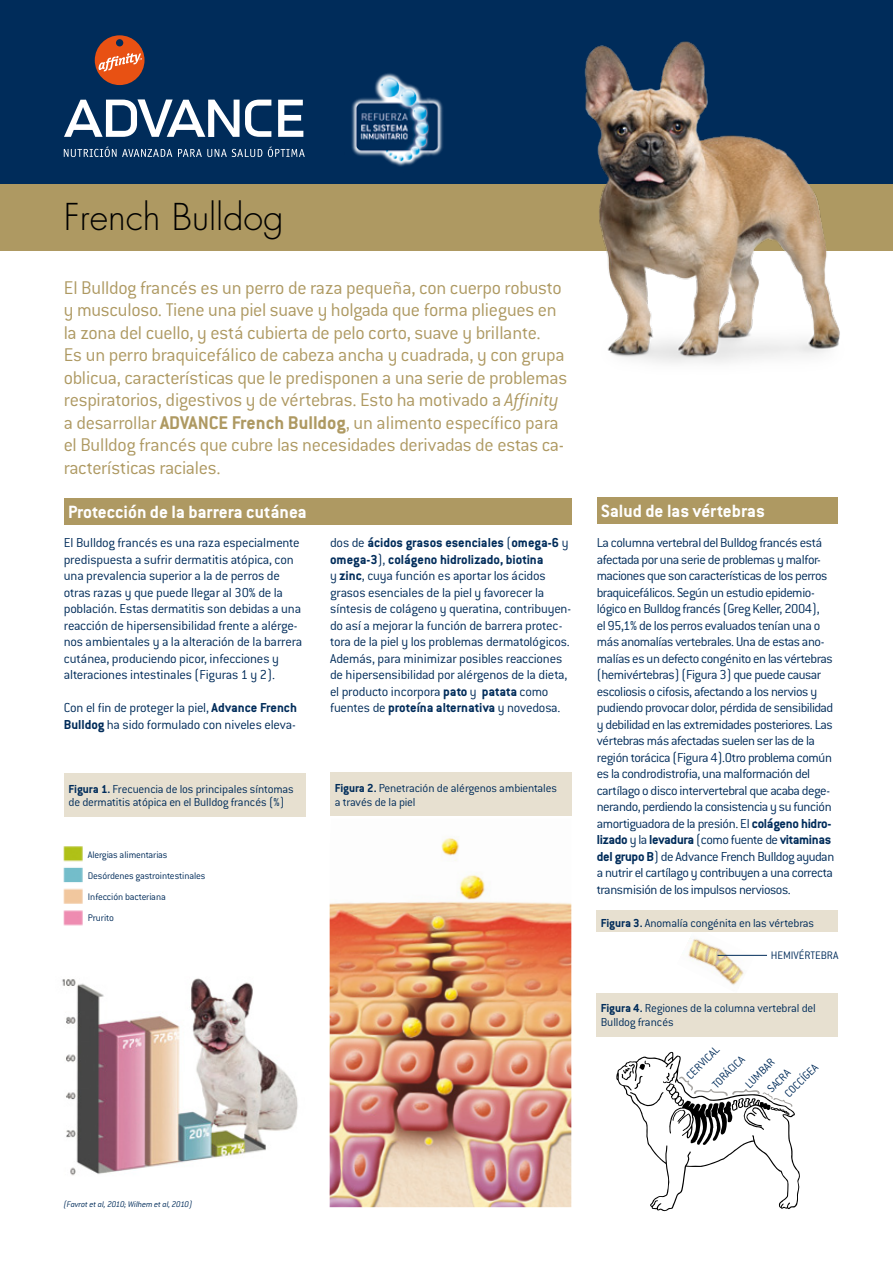
<style>
.page{position:relative;width:893px;height:1263px;background:#fff}
.page>*{position:absolute;margin:0;border:0;box-sizing:border-box;transform-origin:0 0}
.t1{font:300 36px "Futura";color:#000}
.t2{font:300 20.25px/22.5px "Conduit ITC";letter-spacing:-.015em;color:#ae9962}
.t3{font:700 19.5px "Conduit ITC";color:#fff}
.t4{font:300 14.25px/16.5px "Conduit ITC";letter-spacing:-.02em;color:#002c5a}
.t5{font:300 12.75px/13.5px "Conduit ITC";letter-spacing:-.015em;color:#002c5a}
.t6{font:300 12px/23.2px "Conduit ITC";color:#002c5a}
.t7{font:300 10.5px/21px "Conduit ITC";letter-spacing:-.015em;color:#002c5a}
.t8{font:italic 300 9px "Conduit ITC";letter-spacing:-.02em;color:#002c5a}
.s1{font-style:italic}
.s2{font-weight:700}
</style>
<div class="page">
<img style="left:688px;top:938px;width:66px;height:47px">
<div style="left:0;top:0;width:893px;height:184px;background:#002c5a"></div>
<div style="left:0;top:184px;width:893px;height:66px;background:#ae9962"></div>
<svg style="left:278px;top:100px;width:25px;height:37px"></svg>
<svg style="left:64px;top:99px;width:207px;height:38px"></svg>
<svg style="left:95px;top:35px;width:50px;height:50px"></svg>
<svg style="left:64px;top:146px;width:108px;height:11px"></svg>
<svg style="left:178px;top:149px;width:84px;height:8px"></svg>
<svg style="left:268px;top:146px;width:37px;height:11px"></svg>
<div style="left:64px;top:498px;width:507px;height:26px;background:#ae9962"></div>
<img style="left:351px;top:73px;width:92px;height:94px">
<img style="left:62px;top:978px;width:236px;height:198px">
<img style="left:63px;top:846px;width:20px;height:80px">
<img style="left:330px;top:838px;width:241px;height:369px">
<div style="left:64px;top:773px;width:241px;height:44px;background:#e7e0d0"></div>
<div style="left:597px;top:498px;width:241px;height:26px;background:#ae9962"></div>
<div style="left:596px;top:993px;width:242px;height:43px;background:#e7e0d0"></div>
<div style="left:596px;top:910px;width:242px;height:22px;background:#e7e0d0"></div>
<div style="left:330px;top:772px;width:242px;height:44px;background:#e7e0d0"></div>
<img style="left:529px;top:41px;width:352px;height:322px">
<svg style="left:616px;top:1051px;width:184px;height:160px"></svg>
<hr style="left:717px;top:955px;width:50px;height:1px;background:#002c5a">
<h1 class="t1" style="left:64px;top:195px;width:221px">French Bulldog</h1>
<p class="t2" style="left:64px;top:276px;width:505px">El Bulldog francés es un perro de raza pequeña, con cuerpo robusto y musculoso. Tiene una piel suave y holgada que forma pliegues en la zona del cuello, y está cubierta de pelo corto, suave y brillante.<br>Es un perro braquicefálico de cabeza ancha y cuadrada, y con grupa oblicua, características que le predisponen a una serie de problemas respiratorios, digestivos y de vértebras. Esto ha motivado a <span class="s1">Affinity </span>a desarrollar <span class="s2">ADVANCE French Bulldog</span>, un alimento específico para el Bulldog francés que cubre las necesidades derivadas de estas ca&shy;racterísticas raciales.</p>
<h3 class="t3" style="left:68px;top:500px;width:240px">Protección de la barrera cutánea</h3>
<p class="t4" style="left:64px;top:534px;width:240px">El Bulldog francés es una raza especialmente predispuesta a sufrir dermatitis atópica, con una prevalencia superior a la de perros de otras razas y que puede llegar al 30% de la población. Estas dermatitis son debidas a una reacción de hipersensibilidad frente a alérge&shy;nos ambientales y a la alteración de la barrera cutánea, produciendo picor, infecciones y alteraciones intestinales (Figuras 1 y 2).</p>
<p class="t4" style="left:64px;top:699px;width:235px">Con el fin de proteger la piel, <span class="s2">Advance French<br>Bulldog</span> ha sido formulado con niveles eleva-</p>
<p class="t5" style="left:69px;top:782px;width:227px"><span class="s2">Figura 1.</span> Frecuencia de los principales síntomas de dermatitis atópica en el Bulldog francés (%)</p>
<p class="t7" style="left:88px;top:844px;width:119px">Alergias alimentarias<br>Desórdenes gastrointestinales<br>Infección bacteriana<br>Prurito</p>
<p class="t4" style="left:330px;top:534px;width:242px">dos de <span class="s2">ácidos grasos esenciales</span> (<span class="s2">omega-6</span> y <span class="s2">omega-3</span>), <span class="s2">colágeno hidrolizado, biotina<br></span>y <span class="s2">zinc</span>, cuya función es aportar los ácidos grasos esenciales de la piel y favorecer la síntesis de colágeno y queratina, contribuyen&shy;do así a mejorar la función de barrera protec&shy;tora de la piel y los problemas dermatológicos.<br>Además, para minimizar posibles reacciones de hipersensibilidad por alérgenos de la dieta, el producto incorpora <span class="s2">pato</span> y <span class="s2">patata</span> como fuentes de <span class="s2">proteína alternativa</span> y novedosa.</p>
<p class="t5" style="left:335px;top:781px;width:224px"><span class="s2">Figura 2.</span> Penetración de alérgenos ambientales a través de la piel</p>
<h3 class="t3" style="left:601px;top:500px;width:165px">Salud de las vértebras</h3>
<p class="t4" style="left:597px;top:534px;width:239px">La columna vertebral del Bulldog francés está afectada por una serie de problemas y malfor&shy;maciones que son características de los perros braquicefálicos. Según un estudio epidemio&shy;lógico en Bulldog francés (Greg Keller, 2004),<br>el 95,1% de los perros evaluados tenían una o más anomalías vertebrales. Una de estas ano&shy;malías es un defecto congénito en las vértebras (hemivértebras) (Figura 3) que puede causar escoliosis o cifosis, afectando a los nervios y pudiendo provocar dolor, pérdida de sensibilidad y debilidad en las extremidades posteriores. Las vértebras más afectadas suelen ser las de la región torácica (Figura 4).Otro problema común es la condrodistrofia, una malformación del cartílago o disco intervertebral que acaba dege&shy;nerando, perdiendo la consistencia y su función amortiguadora de la presión. El <span class="s2">colágeno hidro&shy;lizado</span> y la <span class="s2">levadura</span> (como fuente de <span class="s2">vitaminas del grupo B</span>) de Advance French Bulldog ayudan a nutrir el cartílago y contribuyen a una correcta transmisión de los impulsos nerviosos.</p>
<p class="t5" style="left:601px;top:916px;width:215px"><span class="s2">Figura 3.</span> Anomalía congénita en las vértebras</p>
<p class="t6" style="left:771px;top:943px;width:69px">HEMIVÉRTEBRA</p>
<p class="t5" style="left:601px;top:1002px;width:216px"><span class="s2">Figura 4.</span> Regiones de la columna vertebral del<br>Bulldog francés</p>
<p class="t6" style="left:680px;top:1069px;width:44px;rotate:-45deg">CERVICAL</p>
<p class="t6" style="left:722px;top:1061px;width:38px;text-indent:-23px;rotate:-45deg">TORÁCICA<br>LUMBAR</p>
<p class="t6" style="left:770px;top:1079px;width:44px;line-height:15.8px;text-indent:-9px;rotate:-45deg">SACRA<br>COCCÍGEA</p>
<p class="t8" style="left:64px;top:1199px;width:130px">(Favrot et al, 2010; Wilhem et al, 2010)</p>
</div>
